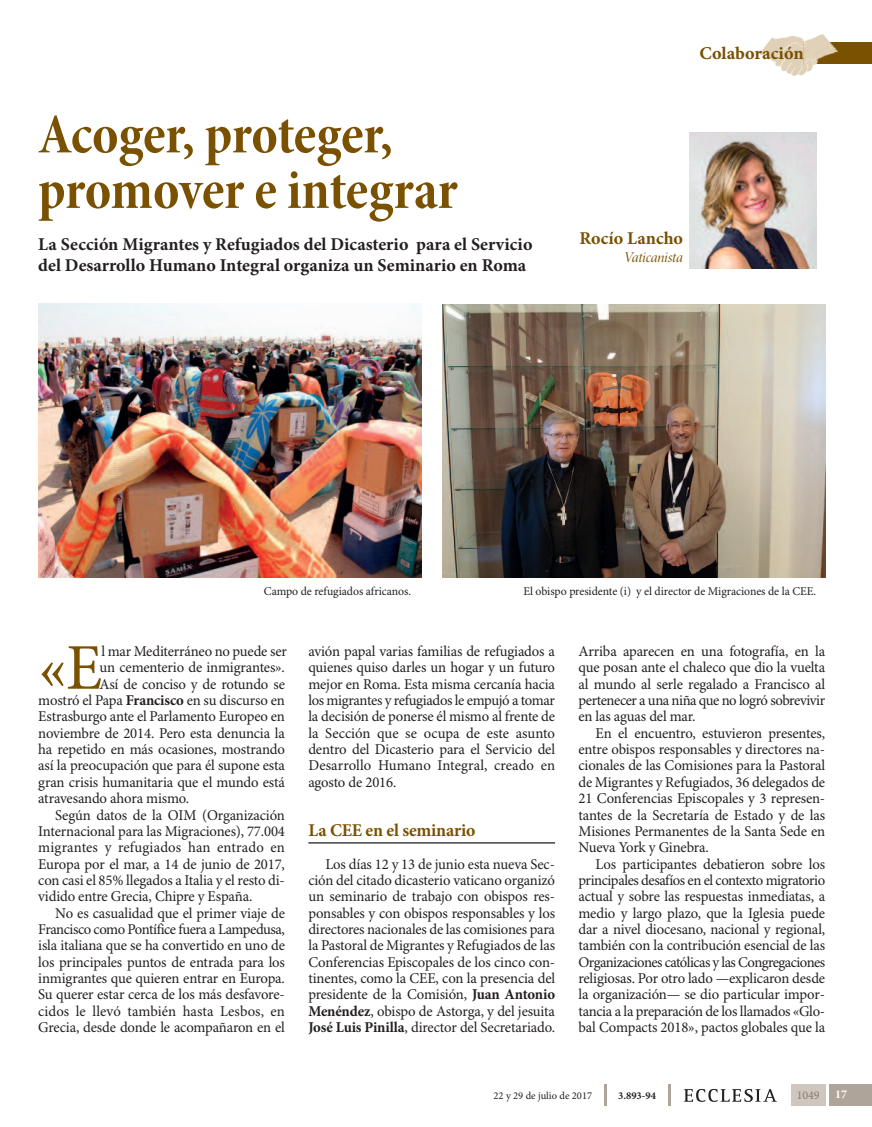
<style>
.page{position:relative;width:872px;height:1127px;background:#fff}
.page>*{position:absolute;margin:0;border:0;box-sizing:border-box;transform-origin:0 0}
.t1{font:65.25px "Minion Pro";color:#795100}
.t2{font:57px/55.5px "Minion Pro Bold Cn Subh";letter-spacing:-.005em;color:#795100}
.t3{font:700 18px/21px "Minion Pro";color:#231f20}
.t4{font:700 18px "Minion Pro";letter-spacing:-.005em;color:#795100}
.t5{font:18px "Minion Pro Bold Capt";color:#795100}
.t6{font:15px/16.4px "Minion Pro";letter-spacing:-.01em;color:#231f20;text-align:justify}
.t7{font:15px "Minion Pro";letter-spacing:-.03em;color:#231f20}
.t8{font:15px "Minion Pro";letter-spacing:.01em;color:#231f20}
.t9{font:15px "Minion Pro It Disp";letter-spacing:-.02em;color:#795100}
.t10{font:12px "Minion Pro";letter-spacing:-.005em;color:#231f20}
.t11{font:12px "Minion Pro";color:#877a70}
.t12{font:700 12px "Minion Pro";color:#fff}
.t13{font:10.5px "Minion Pro";color:#231f20}
.t14{font:700 10.5px "Minion Pro";color:#231f20}
.s1{font-weight:700}
</style>
<div class="page">
<hr style="left:308px;top:842px;width:247px;height:1px;background:#231f20">
<div style="left:791px;top:1084px;width:34px;height:22px;background:#cec6bf"></div>
<div style="left:829px;top:1084px;width:43px;height:22px;background:#afa49a"></div>
<hr style="left:604px;top:1084px;width:2px;height:22px;background:#afa49a">
<hr style="left:668px;top:1084px;width:2px;height:22px;background:#afa49a">
<svg style="left:684px;top:1089px;width:93px;height:13px"></svg>
<div style="left:803px;top:43px;width:69px;height:21px;background:#795100"></div>
<img style="left:759px;top:34px;width:78px;height:42px">
<img style="left:803px;top:43px;width:35px;height:21px">
<img style="left:38px;top:304px;width:383px;height:274px">
<img style="left:442px;top:305px;width:383px;height:273px">
<img style="left:689px;top:132px;width:127px;height:136px">
<h2 class="t2" style="left:38px;top:111px;width:421px">Acoger, proteger, promover e integrar</h2>
<p class="t3" style="left:38px;top:235px;width:495px">La Sección Migrantes y Refugiados del Dicasterio para el Servicio del Desarrollo Humano Integral organiza un Seminario en Roma</p>
<p class="t5" style="left:699px;top:46px;width:106px">Colaboración</p>
<p class="t4" style="left:579px;top:232px;width:105px">Rocío Lancho</p>
<p class="t9" style="left:624px;top:252px;width:61px">Vaticanista</p>
<p class="t10" style="left:264px;top:587px;width:149px">Campo de refugiados africanos.</p>
<p class="t10" style="left:523px;top:587px;width:294px">El obispo presidente (i) y el director de Migraciones de la CEE.</p>
<h1 class="t1" style="left:38px;top:643px;width:66px">«E</h1>
<p class="t6" style="left:102px;top:644px;width:187px">l mar Mediterráneo no puede ser</p>
<p class="t6" style="left:100px;top:661px;width:187px">un cementerio de inmigrantes».</p>
<p class="t6" style="left:100px;top:677px;width:187px">Así de conciso y de rotundo se</p>
<p class="t6" style="left:38px;top:693px;width:248px">mostró el Papa <span class="s1">Francisco</span> en su discurso en</p>
<p class="t6" style="left:38px;top:710px;width:248px">Estrasburgo ante el Parlamento Europeo en</p>
<p class="t6" style="left:38px;top:726px;width:248px">noviembre de 2014. Pero esta denuncia la</p>
<p class="t6" style="left:38px;top:742px;width:248px">ha repetido en más ocasiones, mostrando</p>
<p class="t6" style="left:38px;top:759px;width:248px">así la preocupación que para él supone esta</p>
<p class="t6" style="left:38px;top:775px;width:248px">gran crisis humanitaria que el mundo está</p>
<p class="t6" style="left:38px;top:791px;width:152px">atravesando ahora mismo.</p>
<p class="t6" style="left:55px;top:808px;width:231px">Según datos de la OIM (Organización</p>
<p class="t6" style="left:38px;top:824px;width:248px">Internacional para las Migraciones), 77.004</p>
<p class="t8" style="left:38px;top:842px;width:248px">migrantes y refugiados han entrado en</p>
<p class="t6" style="left:38px;top:857px;width:248px">Europa por el mar, a 14 de junio de 2017,</p>
<p class="t6" style="left:38px;top:873px;width:248px">con casi el 85% llegados a Italia y el resto di-</p>
<p class="t6" style="left:38px;top:889px;width:215px">vidido entre Grecia, Chipre y España.</p>
<p class="t6" style="left:55px;top:906px;width:231px">No es casualidad que el primer viaje de</p>
<p class="t7" style="left:38px;top:923px;width:248px">Francisco como Pontífice fuera a Lampedusa,</p>
<p class="t6" style="left:38px;top:939px;width:248px">isla italiana que se ha convertido en uno de</p>
<p class="t6" style="left:38px;top:955px;width:248px">los principales puntos de entrada para los</p>
<p class="t6" style="left:38px;top:971px;width:248px">inmigrantes que quieren entrar en Europa.</p>
<p class="t6" style="left:38px;top:988px;width:248px">Su querer estar cerca de los más desfavore-</p>
<p class="t6" style="left:38px;top:1004px;width:248px">cidos le llevó también hasta Lesbos, en</p>
<p class="t6" style="left:38px;top:1020px;width:248px">Grecia, desde donde le acompañaron en el</p>
<p class="t6" style="left:308px;top:644px;width:248px">avión papal varias familias de refugiados a quienes quiso darles un hogar y un futuro mejor en Roma. Esta misma cercanía hacia los migrantes y refugiados le empujó a tomar la decisión de ponerse él mismo al frente de la Sección que se ocupa de este asunto dentro del Dicasterio para el Servicio del Desarrollo Humano Integral, creado en agosto de 2016.</p>
<p class="t4" style="left:308px;top:823px;width:168px">La CEE en el seminario</p>
<p class="t6" style="left:308px;top:857px;width:248px;text-indent:17px">Los días 12 y 13 de junio esta nueva Sec&shy;ción del citado dicasterio vaticano organizó un seminario de trabajo con obispos res&shy;ponsables y con obispos responsables y los directores nacionales de las comisiones para la Pastoral de Migrantes y Refugiados de las Conferencias Episcopales de los cinco con&shy;tinentes, como la CEE, con la presencia del presidente de la Comisión, <span class="s1">Juan Antonio Menéndez</span>, obispo de Astorga, y del jesuita <span class="s1">José Luis Pinilla</span>, director del Secretariado.</p>
<p class="t6" style="left:578px;top:644px;width:248px">Arriba aparecen en una fotografía, en la que posan ante el chaleco que dio la vuelta al mundo al serle regalado a Francisco al pertenecer a una niña que no logró sobrevivir en las aguas del mar.</p>
<p class="t6" style="left:578px;top:726px;width:248px;text-indent:17px">En el encuentro, estuvieron presentes, entre obispos responsables y directores na&shy;cionales de las Comisiones para la Pastoral de Migrantes y Refugiados, 36 delegados de 21 Conferencias Episcopales y 3 represen&shy;tantes de la Secretaría de Estado y de las Misiones Permanentes de la Santa Sede en Nueva York y Ginebra.</p>
<p class="t6" style="left:578px;top:857px;width:248px;text-indent:17px">Los participantes debatieron sobre los principales desafíos en el contexto migratorio actual y sobre las respuestas inmediatas, a medio y largo plazo, que la Iglesia puede dar a nivel diocesano, nacional y regional, también con la contribución esencial de las Organizaciones católicas y las Congregaciones religiosas. Por otro lado —explicaron desde la organización— se dio particular impor&shy;tancia a la preparación de los llamados «Glo&shy;bal Compacts 2018», pactos globales que la</p>
<p class="t13" style="left:493px;top:1091px;width:100px">22 y 29 de julio de 2017</p>
<p class="t14" style="left:618px;top:1091px;width:39px">3.893-94</p>
<p class="t11" style="left:796px;top:1090px;width:25px">1049</p>
<p class="t12" style="left:835px;top:1090px;width:13px">17</p>
</div>
